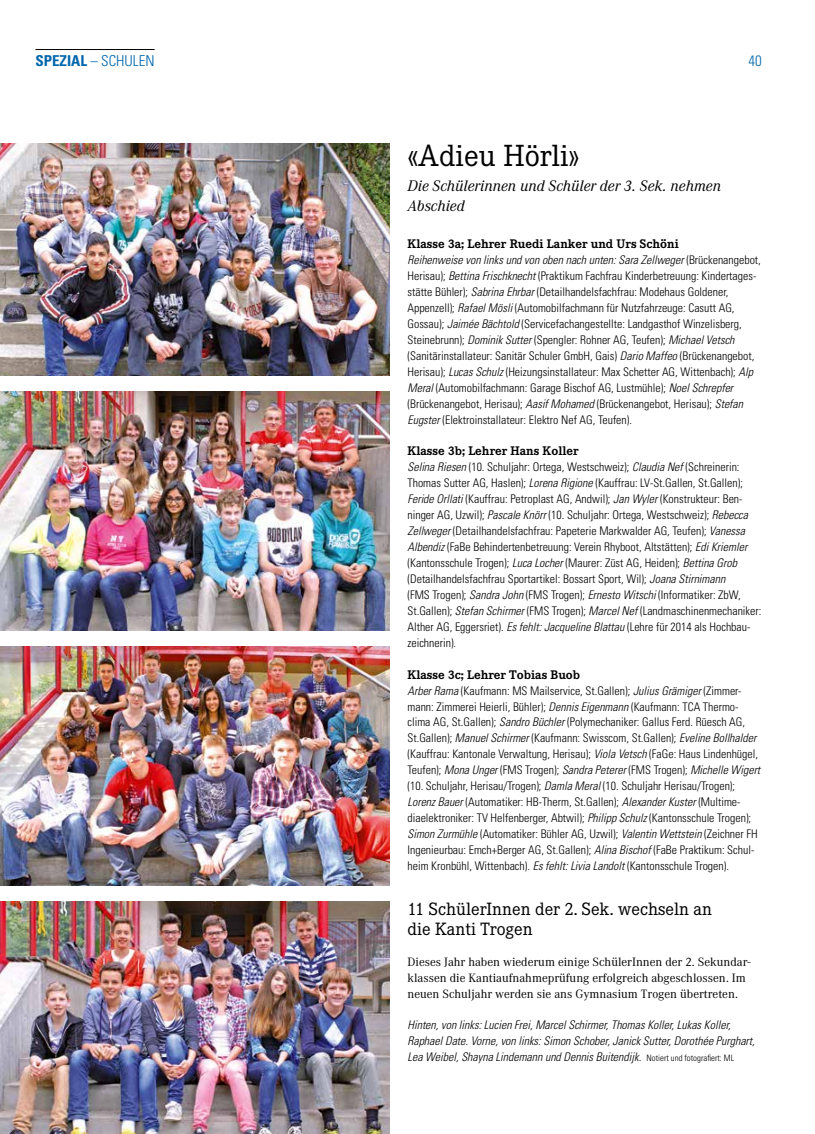
<style>
.page{position:relative;width:815px;height:1134px;background:#fff}
.page>*{position:absolute;margin:0;border:0;box-sizing:border-box;transform-origin:0 0}
.t1{font:30px "Corporate EBQ";color:#000}
.t2{font:17.5px/20px "Corporate EBQ";color:#000}
.t3{font:italic 15px/20px "Corporate ABQ";color:#000}
.t4{font:300 condensed 15px "Univers LT Std";color:#0066ac}
.t5{font:700 12.25px "Corporate EBQ";color:#000}
.t6{font:300 condensed 11.88px/16px "Univers LT Std";color:#000}
.t7{font:italic 300 condensed 11.88px/16px "Univers LT Std";color:#000}
.t8{font:11.88px/16px "Corporate ABQ";color:#000}
.s1{font-weight:700}
.s2{font-style:italic}
.s3{font-style:normal;font-size:8.75px}
</style>
<div class="page">
<hr style="left:35px;top:49px;width:120px;height:1px;background:#000">
<img style="left:0;top:902px;width:390px;height:232px">
<img style="left:0;top:144px;width:390px;height:232px">
<img style="left:0;top:392px;width:390px;height:239px">
<img style="left:0;top:647px;width:390px;height:239px">
<p class="t4" style="left:35px;top:51px;width:121px"><span class="s1">SPEZIAL</span> – SCHULEN</p>
<p class="t4" style="left:748px;top:51px;width:15px">40</p>
<h1 class="t1" style="left:407px;top:138px;width:174px">«Adieu Hörli»</h1>
<p class="t3" style="left:407px;top:175px;width:315px">Die Schülerinnen und Schüler der 3. Sek. nehmen<br>Abschied</p>
<p class="t5" style="left:407px;top:236px;width:273px">Klasse 3a; Lehrer Ruedi Lanker und Urs Schöni</p>
<p class="t6" style="left:407px;top:252px;width:355px"><span class="s2">Reihenweise von links und von oben nach unten: Sara Zellweger</span> (Brückenangebot, Herisau); <span class="s2">Bettina Frischknecht</span> (Praktikum Fachfrau Kinderbetreuung: Kindertages&shy;stätte Bühler); <span class="s2">Sabrina Ehrbar</span> (Detailhandelsfachfrau: Modehaus Goldener, Appenzell); <span class="s2">Rafael Mösli</span> (Automobilfachmann für Nutzfahrzeuge: Casutt AG, Gossau); <span class="s2">Jaimée Bächtold</span> (Servicefachangestellte: Landgasthof Winzelisberg, Steinebrunn); <span class="s2">Dominik Sutter</span> (Spengler: Rohner AG, Teufen); <span class="s2">Michael Vetsch </span>(Sanitärinstallateur: Sanitär Schuler GmbH, Gais) <span class="s2">Dario Maffeo</span> (Brückenangebot, Herisau); <span class="s2">Lucas Schulz</span> (Heizungsinstallateur: Max Schetter AG, Wittenbach); <span class="s2">Alp Meral</span> (Automobilfachmann: Garage Bischof AG, Lustmühle); <span class="s2">Noel Schrepfer </span>(Brückenangebot, Herisau); <span class="s2">Aasif Mohamed</span> (Brückenangebot, Herisau); <span class="s2">Stefan Eugster</span> (Elektroinstallateur: Elektro Nef AG, Teufen).</p>
<p class="t5" style="left:407px;top:444px;width:173px">Klasse 3b; Lehrer Hans Koller</p>
<p class="t6" style="left:407px;top:459px;width:355px"><span class="s2">Selina Riesen</span> (10. Schuljahr: Ortega, Westschweiz); <span class="s2">Claudia Nef</span> (Schreinerin:<br>Thomas Sutter AG, Haslen); <span class="s2">Lorena Rigione</span> (Kauffrau: LV-St.Gallen, St.Gallen); <span class="s2">Feride Orllati</span> (Kauffrau: Petroplast AG, Andwil); <span class="s2">Jan Wyler</span> (Konstrukteur: Ben&shy;ninger AG, Uzwil); <span class="s2">Pascale Knörr</span> (10. Schuljahr: Ortega, Westschweiz); <span class="s2">Rebecca Zellweger</span> (Detailhandelsfachfrau: Papeterie Markwalder AG, Teufen); <span class="s2">Vanessa Albendiz</span> (FaBe Behindertenbetreuung: Verein Rhyboot, Altstätten); <span class="s2">Edi Kriemler </span>(Kantonsschule Trogen); <span class="s2">Luca Locher</span> (Maurer: Züst AG, Heiden); <span class="s2">Bettina Grob </span>(Detailhandelsfachfrau Sportartikel: Bossart Sport, Wil); <span class="s2">Joana Stirnimann<br></span>(FMS Trogen); <span class="s2">Sandra John</span> (FMS Trogen); <span class="s2">Ernesto Witschi</span> (Informatiker: ZbW, St.Gallen); <span class="s2">Stefan Schirmer</span> (FMS Trogen); <span class="s2">Marcel Nef</span> (Landmaschinenmechaniker:<br>Alther AG, Eggersriet). <span class="s2">Es fehlt: Jacqueline Blattau</span> (Lehre für 2014 als Hochbau&shy;zeichnerin).</p>
<p class="t5" style="left:407px;top:667px;width:174px">Klasse 3c; Lehrer Tobias Buob</p>
<p class="t6" style="left:407px;top:682px;width:354px"><span class="s2">Arber Rama</span> (Kaufmann: MS Mailservice, St.Gallen); <span class="s2">Julius Grämiger</span> (Zimmer&shy;mann: Zimmerei Heierli, Bühler); <span class="s2">Dennis Eigenmann</span> (Kaufmann: TCA Thermo&shy;clima AG, St.Gallen); <span class="s2">Sandro Büchler</span> (Polymechaniker: Gallus Ferd. Rüesch AG, St.Gallen); <span class="s2">Manuel Schirmer</span> (Kaufmann: Swisscom, St.Gallen); <span class="s2">Eveline Bollhalder </span>(Kauffrau: Kantonale Verwaltung, Herisau); <span class="s2">Viola Vetsch</span> (FaGe: Haus Lindenhügel, Teufen); <span class="s2">Mona Unger</span> (FMS Trogen); <span class="s2">Sandra Peterer</span> (FMS Trogen); <span class="s2">Michelle Wigert </span>(10. Schuljahr, Herisau/Trogen); <span class="s2">Damla Meral</span> (10. Schuljahr Herisau/Trogen); <span class="s2">Lorenz Bauer</span> (Automatiker: HB-Therm, St.Gallen); <span class="s2">Alexander Kuster</span> (Multime&shy;diaelektroniker: TV Helfenberger, Abtwil); <span class="s2">Philipp Schulz</span> (Kantonsschule Trogen); <span class="s2">Simon Zurmühle</span> (Automatiker: Bühler AG, Uzwil); <span class="s2">Valentin Wettstein</span> (Zeichner FH Ingenieurbau: Emch+Berger AG, St.Gallen); <span class="s2">Alina Bischof</span> (FaBe Praktikum: Schul&shy;heim Kronbühl, Wittenbach). <span class="s2">Es fehlt: Livia Landolt</span> (Kantonsschule Trogen).</p>
<h2 class="t2" style="left:407px;top:899px;width:306px">11 SchülerInnen der 2. Sek. wechseln an die Kanti Trogen</h2>
<p class="t8" style="left:407px;top:954px;width:345px">Dieses Jahr haben wiederum einige SchülerInnen der 2. Sekundar&shy;klassen die Kantiaufnahmeprüfung erfolgreich abgeschlossen. Im neuen Schuljahr werden sie ans Gymnasium Trogen übertreten.</p>
<p class="t7" style="left:407px;top:1017px;width:349px">Hinten, von links: Lucien Frei, Marcel Schirmer, Thomas Koller, Lukas Koller,<br>Raphael Date. Vorne, von links: Simon Schober, Janick Sutter, Dorothée Purghart,<br>Lea Weibel, Shayna Lindemann und Dennis Buitendijk. <span class="s3">Notiert und fotografiert: ML</span></p>
</div>
